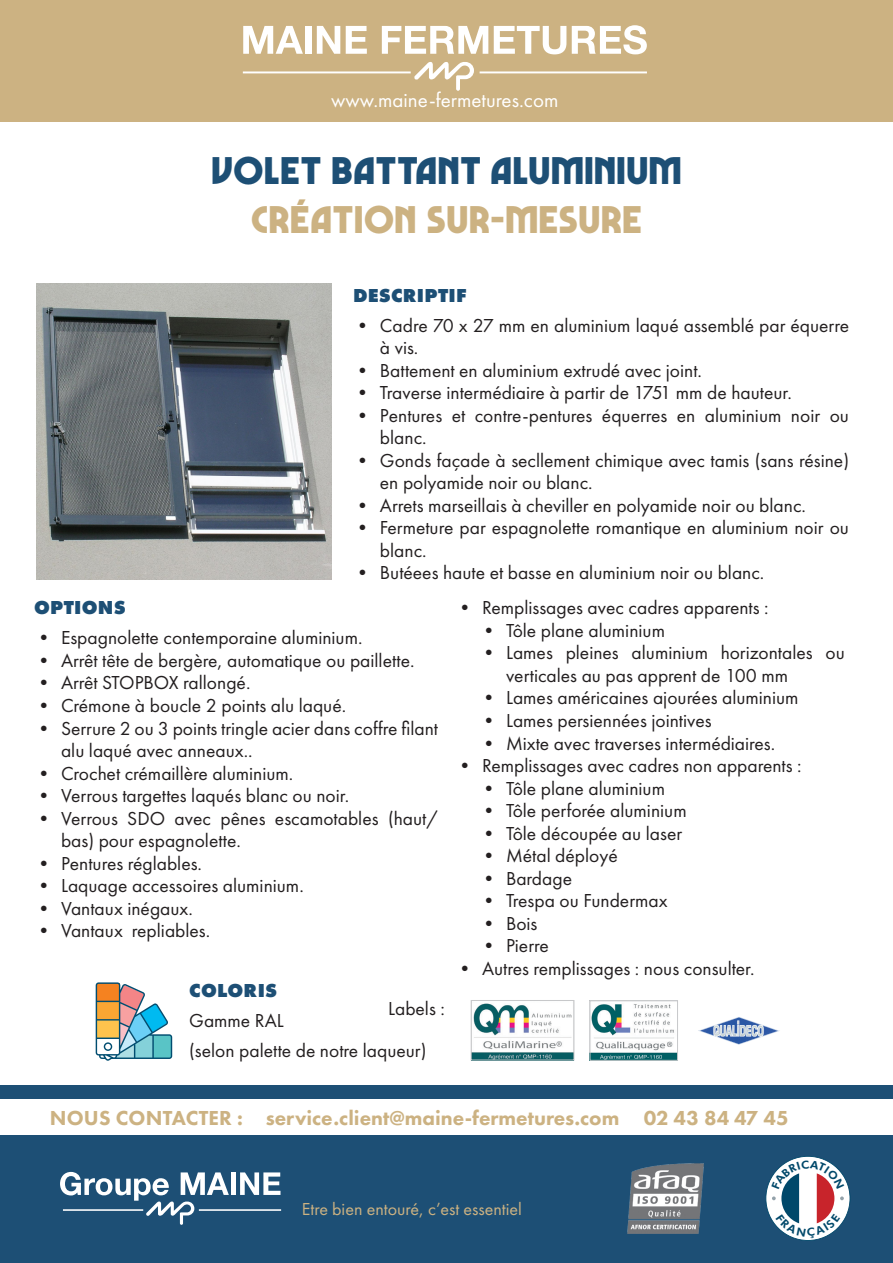
<style>
.page{position:relative;width:893px;height:1263px;background:#fff}
.page>*{position:absolute;margin:0;border:0;box-sizing:border-box;transform-origin:0 0}
.t1{font:700 39px "Marvin Visions";letter-spacing:.05em;color:#1d4f75}
.t2{font:700 39px "Marvin Visions";letter-spacing:.05em;color:#ccb282}
.t3{font:800 21px "Futura PT";color:#ccb282}
.t4{font:21px "Futura PT";color:#fff}
.t5{font:19.5px/22.5px "Futura PT";color:#231f20}
.t6{font:800 19.5px "Futura PT";letter-spacing:.01em;color:#1d4f75}
.t7{font:18px "Futura PT";color:#ccb282}
</style>
<div class="page">
<div style="left:0;top:1135px;width:893px;height:128px;background:#1d4f75"></div>
<div style="left:0;top:1085px;width:893px;height:13px;background:#1d4f75"></div>
<img style="left:36px;top:283px;width:296px;height:296px">
<hr style="left:199px;top:1209px;width:82px;height:2px;background:#fff">
<svg style="left:60px;top:1172px;width:169px;height:53px"></svg>
<div style="left:231px;top:1172px;width:5px;height:23px;background:#fff"></div>
<svg style="left:240px;top:1172px;width:40px;height:23px"></svg>
<img style="left:627px;top:1163px;width:77px;height:71px">
<div style="left:0;top:0;width:893px;height:121px;background:#ccb282"></div>
<svg style="left:414px;top:62px;width:60px;height:29px"></svg>
<hr style="left:243px;top:71px;width:168px;height:2px;background:#fff">
<hr style="left:480px;top:71px;width:167px;height:2px;background:#fff">
<svg style="left:243px;top:26px;width:60px;height:28px"></svg>
<div style="left:305px;top:26px;width:6px;height:28px;background:#fff"></div>
<svg style="left:317px;top:26px;width:23px;height:28px"></svg>
<svg style="left:346px;top:26px;width:21px;height:28px"></svg>
<svg style="left:382px;top:26px;width:106px;height:28px"></svg>
<svg style="left:494px;top:26px;width:72px;height:28px"></svg>
<svg style="left:572px;top:25px;width:75px;height:29px"></svg>
<img style="left:473px;top:1003px;width:99px;height:55px">
<div style="left:471px;top:1000px;width:103px;height:60px;border:1px solid #c7c8ca"></div>
<img style="left:592px;top:1004px;width:84px;height:55px">
<div style="left:590px;top:1000px;width:88px;height:61px;border:1px solid #c7c8ca"></div>
<img style="left:698px;top:1017px;width:82px;height:28px">
<svg style="left:96px;top:982px;width:76px;height:79px"></svg>
<svg style="left:765px;top:1156px;width:85px;height:85px"></svg>
<p class="t4" style="left:331px;top:87px;width:229px">www.maine-fermetures.com</p>
<p class="t1" style="left:212px;top:148px;width:470px">VOLET BATTANT ALUMINIUM</p>
<p class="t2" style="left:252px;top:196px;width:391px">CRÉATION SUR-MESURE</p>
<p class="t6" style="left:353px;top:283px;width:115px">DESCRIPTIF</p>
<p class="t5" style="left:380px;top:314px;width:471px;text-indent:-27px">• Cadre 70 x 27 mm en aluminium laqué assemblé par équerre à vis.</p>
<p class="t5" style="left:353px;top:359px;width:350px">• Battement en aluminium extrudé avec joint.</p>
<p class="t5" style="left:353px;top:382px;width:440px">• Traverse intermédiaire à partir de 1751 mm de hauteur.</p>
<p class="t5" style="left:380px;top:404px;width:471px;text-indent:-27px">• Pentures et contre-pentures équerres en aluminium noir ou blanc.</p>
<p class="t5" style="left:380px;top:449px;width:471px;text-indent:-27px">• Gonds façade à secllement chimique avec tamis (sans résine) en polyamide noir ou blanc.</p>
<p class="t5" style="left:353px;top:494px;width:455px">• Arrets marseillais à cheviller en polyamide noir ou blanc.</p>
<p class="t5" style="left:380px;top:517px;width:471px;text-indent:-27px">• Fermeture par espagnolette romantique en aluminium noir ou blanc.</p>
<p class="t5" style="left:353px;top:562px;width:413px">• Butéees haute et basse en aluminium noir ou blanc.</p>
<p class="t6" style="left:34px;top:595px;width:93px">OPTIONS</p>
<p class="t5" style="left:34px;top:627px;width:330px">• Espagnolette contemporaine aluminium.</p>
<p class="t5" style="left:34px;top:649px;width:382px">• Arrêt tête de bergère, automatique ou paillette.</p>
<p class="t5" style="left:34px;top:672px;width:218px">• Arrêt STOPBOX rallongé.</p>
<p class="t5" style="left:34px;top:694px;width:314px">• Crémone à boucle 2 points alu laqué.</p>
<p class="t5" style="left:61px;top:717px;width:378px;text-indent:-27px">• Serrure 2 ou 3 points tringle acier dans coffre filant alu laqué avec anneaux..</p>
<p class="t5" style="left:34px;top:762px;width:261px">• Crochet crémaillère aluminium.</p>
<p class="t5" style="left:34px;top:784px;width:317px">• Verrous targettes laqués blanc ou noir.</p>
<p class="t5" style="left:61px;top:807px;width:378px;text-indent:-27px">• Verrous SDO avec pênes escamotables (haut/ bas) pour espagnolette.</p>
<p class="t5" style="left:34px;top:852px;width:170px">• Pentures réglables.</p>
<p class="t5" style="left:34px;top:874px;width:271px">• Laquage accessoires aluminium.</p>
<p class="t5" style="left:34px;top:897px;width:160px">• Vantaux inégaux.</p>
<p class="t5" style="left:34px;top:919px;width:178px">• Vantaux repliables.</p>
<p class="t6" style="left:189px;top:978px;width:89px">COLORIS</p>
<p class="t5" style="left:189px;top:1009px;width:96px">Gamme RAL</p>
<p class="t5" style="left:189px;top:1039px;width:239px">(selon palette de notre laqueur)</p>
<p class="t5" style="left:388px;top:997px;width:58px">Labels :</p>
<p class="t5" style="left:455px;top:597px;width:315px">• Remplissages avec cadres apparents :</p>
<p class="t5" style="left:479px;top:619px;width:188px">• Tôle plane aluminium</p>
<p class="t5" style="left:506px;top:642px;width:340px;text-indent:-27px">• Lames pleines aluminium horizontales ou verticales au pas apprent de 100 mm</p>
<p class="t5" style="left:479px;top:687px;width:321px">• Lames américaines ajourées aluminium</p>
<p class="t5" style="left:479px;top:709px;width:234px">• Lames persiennées jointives</p>
<p class="t5" style="left:479px;top:732px;width:298px">• Mixte avec traverses intermédiaires.</p>
<p class="t5" style="left:455px;top:754px;width:348px">• Remplissages avec cadres non apparents :</p>
<p class="t5" style="left:479px;top:777px;width:188px">• Tôle plane aluminium</p>
<p class="t5" style="left:479px;top:799px;width:209px">• Tôle perforée aluminium</p>
<p class="t5" style="left:479px;top:822px;width:205px">• Tôle découpée au laser</p>
<p class="t5" style="left:479px;top:844px;width:140px">• Métal déployé</p>
<p class="t5" style="left:479px;top:867px;width:95px">• Bardage</p>
<p class="t5" style="left:479px;top:889px;width:190px">• Trespa ou Fundermax</p>
<p class="t5" style="left:479px;top:912px;width:60px">• Bois</p>
<p class="t5" style="left:479px;top:934px;width:71px">• Pierre</p>
<p class="t5" style="left:455px;top:957px;width:301px">• Autres remplissages : nous consulter.</p>
<p class="t3" style="left:50px;top:1105px;width:740px">NOUS CONTACTER : service.client@maine-fermetures.com 02 43 84 47 45</p>
<p class="t7" style="left:302px;top:1199px;width:222px">Etre bien entouré, c’est essentiel</p>
</div>
